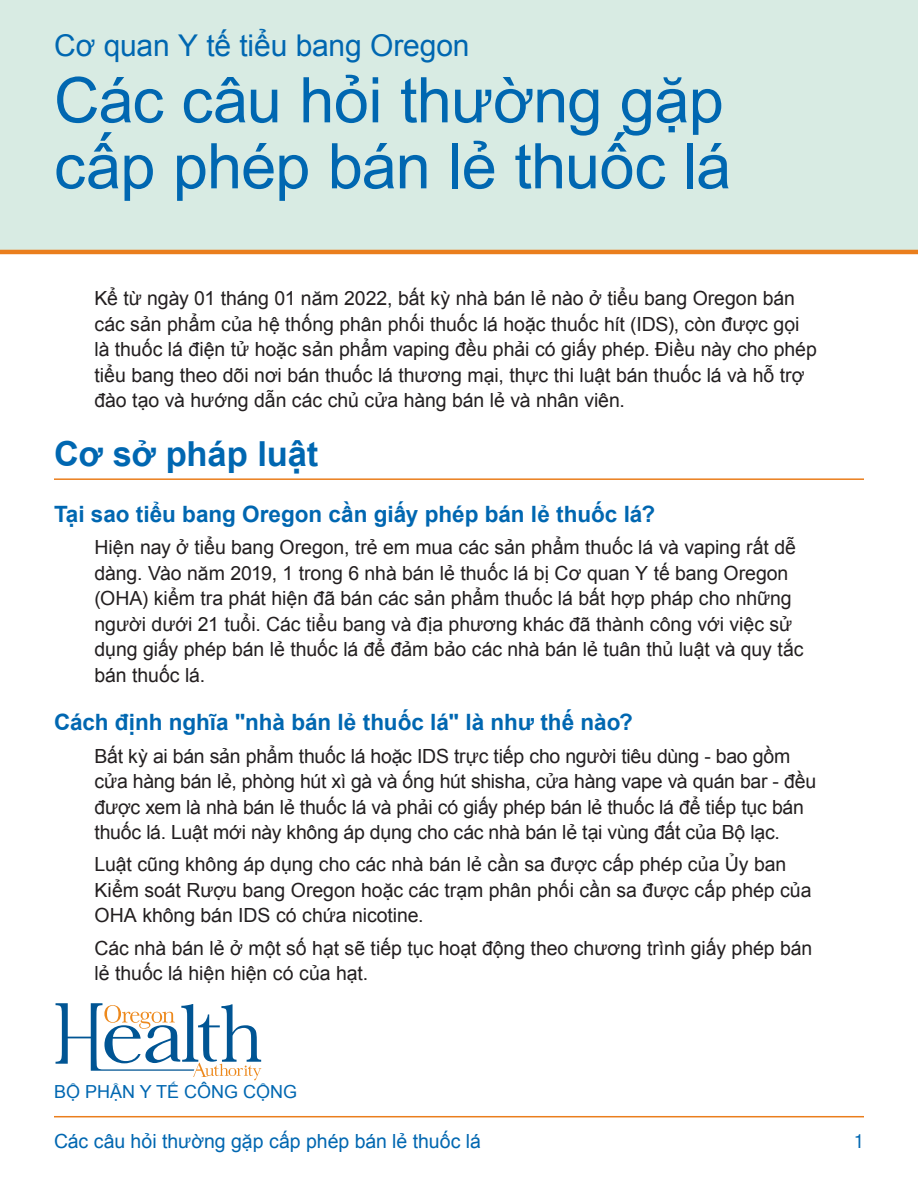
<style>
.page{position:relative;width:918px;height:1188px;background:#fff}
.page>*{position:absolute;margin:0;border:0;box-sizing:border-box;transform-origin:0 0}
.t1{font:63px/66px "Arial";letter-spacing:-.01em;color:#0067b1}
.t2{font:700 34.5px "Arial";letter-spacing:-.005em;color:#0067b1}
.t3{font:30px "Arial";letter-spacing:-.005em;color:#0067b1}
.t4{font:700 22.5px "Arial";color:#0067b1}
.Body{font:19.5px/25.5px "Arial";letter-spacing:-.005em;color:#231f20}
.t5{font:19.5px "Arial";letter-spacing:-.005em;color:#0067b1}
.t6{font:condensed 19.5px "Helvetica Neue LT Std";color:#0067b1}
.t7{font:18px "Arial";color:#0067b1}
</style>
<div class="page">
<hr style="left:54px;top:1116px;width:810px;height:1px;background:#ea7e1d">
<hr style="left:54px;top:478px;width:810px;height:2px;background:#ea7e1d">
<div style="left:0;top:0;width:918px;height:254px;background:#d8ebe3"></div>
<svg style="left:56px;top:1003px;width:205px;height:77px"></svg>
<p class="t3" style="left:54px;top:26px;width:417px">Cơ quan Y tế tiểu bang Oregon</p>
<h1 class="t1" style="left:54px;top:68px;width:679px">Các câu hỏi thường gặp cấp phép bán lẻ thuốc lá</h1>
<p class="Body" style="left:94px;top:286px;width:724px">Kể từ ngày 01 tháng 01 năm 2022, bất kỳ nhà bán lẻ nào ở tiểu bang Oregon bán các sản phẩm của hệ thống phân phối thuốc lá hoặc thuốc hít (IDS), còn được gọi là thuốc lá điện tử hoặc sản phẩm vaping đều phải có giấy phép. Điều này cho phép tiểu bang theo dõi nơi bán thuốc lá thương mại, thực thi luật bán thuốc lá và hỗ trợ đào tạo và hướng dẫn các chủ cửa hàng bán lẻ và nhân viên.</p>
<h1 class="t2" style="left:54px;top:432px;width:266px">Cơ sở pháp luật</h1>
<p class="t4" style="left:54px;top:499px;width:603px">Tại sao tiểu bang Oregon cần giấy phép bán lẻ thuốc lá?</p>
<p class="Body" style="left:94px;top:535px;width:711px">Hiện nay ở tiểu bang Oregon, trẻ em mua các sản phẩm thuốc lá và vaping rất dễ dàng. Vào năm 2019, 1 trong 6 nhà bán lẻ thuốc lá bị Cơ quan Y tế bang Oregon (OHA) kiểm tra phát hiện đã bán các sản phẩm thuốc lá bất hợp pháp cho những người dưới 21 tuổi. Các tiểu bang và địa phương khác đã thành công với việc sử dụng giấy phép bán lẻ thuốc lá để đảm bảo các nhà bán lẻ tuân thủ luật và quy tắc bán thuốc lá.</p>
<p class="t4" style="left:54px;top:708px;width:580px">Cách định nghĩa "nhà bán lẻ thuốc lá" là như thế nào?</p>
<p class="Body" style="left:94px;top:743px;width:723px">Bất kỳ ai bán sản phẩm thuốc lá hoặc IDS trực tiếp cho người tiêu dùng - bao gồm cửa hàng bán lẻ, phòng hút xì gà và ống hút shisha, cửa hàng vape và quán bar - đều được xem là nhà bán lẻ thuốc lá và phải có giấy phép bán lẻ thuốc lá để tiếp tục bán thuốc lá. Luật mới này không áp dụng cho các nhà bán lẻ tại vùng đất của Bộ lạc.</p>
<p class="Body" style="left:94px;top:852px;width:719px">Luật cũng không áp dụng cho các nhà bán lẻ cần sa được cấp phép của Ủy ban<br>Kiểm soát Rượu bang Oregon hoặc các trạm phân phối cần sa được cấp phép của<br>OHA không bán IDS có chứa nicotine.</p>
<p class="Body" style="left:94px;top:935px;width:719px">Các nhà bán lẻ ở một số hạt sẽ tiếp tục hoạt động theo chương trình giấy phép bán lẻ thuốc lá hiện hiện có của hạt.</p>
<p class="t7" style="left:54px;top:1080px;width:245px">BỘ PHẬN Y TẾ CÔNG CỘNG</p>
<p class="t5" style="left:54px;top:1129px;width:428px">Các câu hỏi thường gặp cấp phép bán lẻ thuốc lá</p>
<p class="t6" style="left:855px;top:1130px;width:11px">1</p>
</div>
